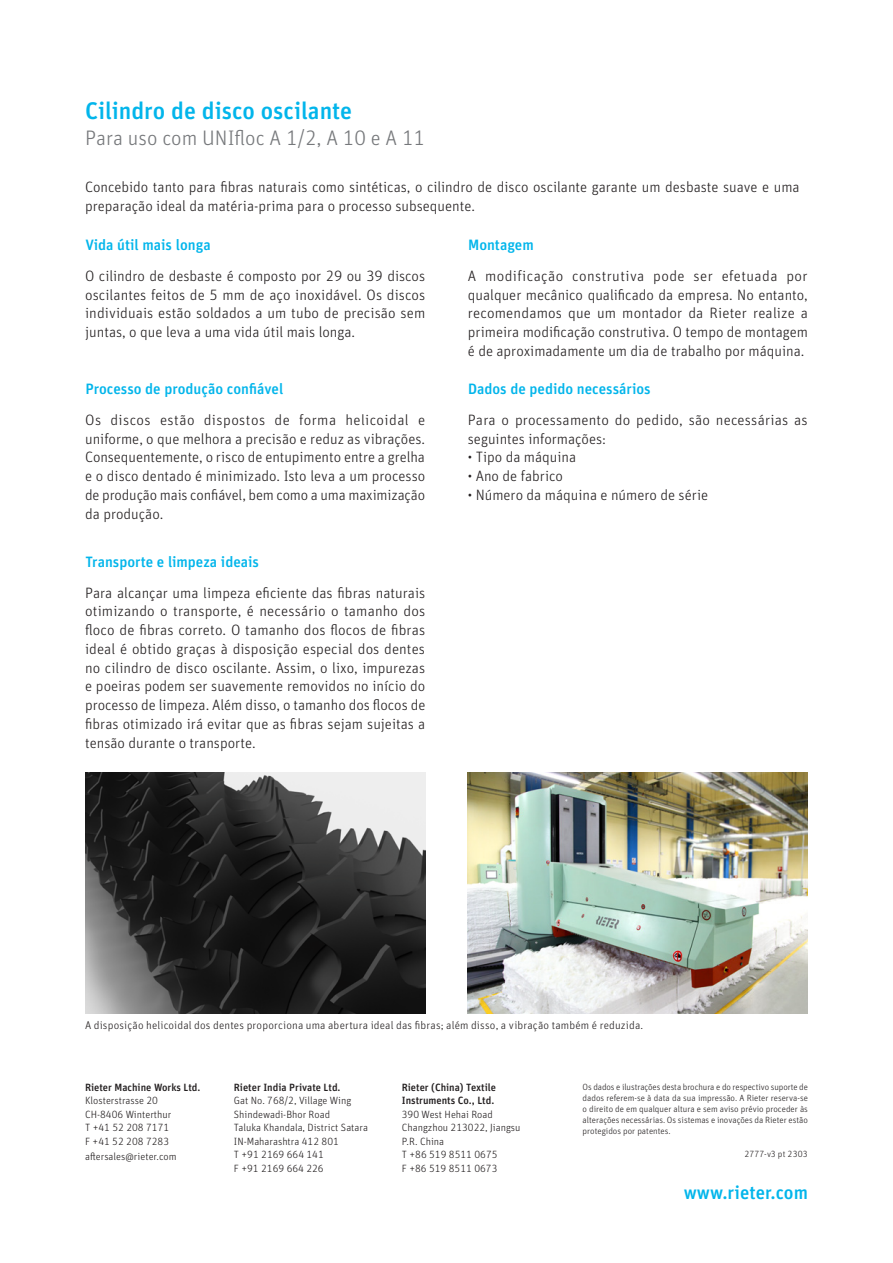
<style>
.page{position:relative;width:893px;height:1263px;background:#fff}
.page>*{position:absolute;margin:0;border:0;box-sizing:border-box;transform-origin:0 0}
.t1{font:500 24px "Unit Pro";color:#02b5eb}
.t2{font:300 21px "Unit Pro";color:#76787b}
.t3{font:500 18.75px "Unit Pro";color:#02b5eb}
.t4{font:300 15px/18.8px "Unit Pro";color:#231f20;text-align:justify}
.t5{font:500 15px "Unit Pro";color:#02b5eb}
.t6{font:300 11.25px "Unit Pro";letter-spacing:.015em;color:#231f20}
.t7{font:300 10.5px/13.5px "Unit Pro";color:#231f20}
.t8{font:500 10.5px/13.5px "Unit Pro";color:#231f20}
.t9{font:300 9px/10.8px "Unit Pro";color:#231f20;text-align:justify}
.t10{font:300 9px "Unit Pro";letter-spacing:.02em;color:#231f20}
</style>
<div class="page">
<img style="left:85px;top:773px;width:340px;height:240px">
<img style="left:468px;top:773px;width:340px;height:240px">
<h1 class="t1" style="left:85px;top:93px;width:269px">Cilindro de disco oscilante</h1>
<h2 class="t2" style="left:85px;top:123px;width:342px">Para uso com UNIfloc A 1/2, A 10 e A 11</h2>
<p class="t4" style="left:85px;top:177px;width:716px">Concebido tanto para fibras naturais como sintéticas, o cilindro de disco oscilante garante um desbaste suave e uma preparação ideal da matéria-prima para o processo subsequente.</p>
<p class="t5" style="left:85px;top:234px;width:127px">Vida útil mais longa</p>
<p class="t5" style="left:468px;top:234px;width:67px">Montagem</p>
<p class="t4" style="left:85px;top:266px;width:342px">O cilindro de desbaste é composto por 29 ou 39 discos oscilantes feitos de 5 mm de aço inoxidável. Os discos individuais estão soldados a um tubo de precisão sem juntas, o que leva a uma vida útil mais longa.</p>
<p class="t4" style="left:468px;top:266px;width:342px">A modificação construtiva pode ser efetuada por qualquer mecânico qualificado da empresa. No entanto, recomendamos que um montador da Rieter realize a primeira modificação construtiva. O tempo de montagem é de aproximadamente um dia de trabalho por máquina.</p>
<p class="t5" style="left:85px;top:378px;width:199px">Processo de produção confiável</p>
<p class="t5" style="left:468px;top:378px;width:184px">Dados de pedido necessários</p>
<p class="t4" style="left:85px;top:410px;width:342px">Os discos estão dispostos de forma helicoidal e uniforme, o que melhora a precisão e reduz as vibrações.<br>Consequentemente, o risco de entupimento entre a grelha e o disco dentado é minimizado. Isto leva a um processo de produção mais confiável, bem como a uma maximização da produção.</p>
<p class="t5" style="left:85px;top:550px;width:175px">Transporte e limpeza ideais</p>
<p class="t4" style="left:85px;top:582px;width:342px">Para alcançar uma limpeza eficiente das fibras naturais otimizando o transporte, é necessário o tamanho dos floco de fibras correto. O tamanho dos flocos de fibras ideal é obtido graças à disposição especial dos dentes no cilindro de disco oscilante. Assim, o lixo, impurezas e poeiras podem ser suavemente removidos no início do processo de limpeza. Além disso, o tamanho dos flocos de fibras otimizado irá evitar que as fibras sejam sujeitas a tensão durante o transporte.</p>
<p class="t4" style="left:468px;top:410px;width:341px">Para o processamento do pedido, são necessárias as seguintes informações:</p>
<p class="t4" style="left:468px;top:447px;width:110px">• Tipo da máquina</p>
<p class="t4" style="left:468px;top:466px;width:97px">• Ano de fabrico</p>
<p class="t4" style="left:468px;top:485px;width:242px">• Número da máquina e número de série</p>
<p class="t6" style="left:85px;top:1017px;width:560px">A disposição helicoidal dos dentes proporciona uma abertura ideal das fibras; além disso, a vibração também é reduzida.</p>
<p class="t8" style="left:85px;top:1079px;width:117px">Rieter Machine Works Ltd.</p>
<p class="t7" style="left:85px;top:1093px;width:93px;line-height:14px">Klosterstrasse 20<br>CH-8406 Winterthur<br>T +41 52 208 7171<br>F +41 52 208 7283 aftersales@rieter.com</p>
<p class="t8" style="left:234px;top:1079px;width:108px">Rieter India Private Ltd.</p>
<p class="t7" style="left:234px;top:1093px;width:136px">Gat No. 768/2, Village Wing<br>Shindewadi-Bhor Road<br>Taluka Khandala, District Satara<br>IN-Maharashtra 412 801<br>T +91 2169 664 141<br>F +91 2169 664 226</p>
<p class="t8" style="left:402px;top:1079px;width:96px">Rieter (China) Textile<br>Instruments Co., Ltd.</p>
<p class="t7" style="left:402px;top:1107px;width:120px">390 West Hehai Road<br>Changzhou 213022, Jiangsu<br>P.R. China<br>T +86 519 8511 0675<br>F +86 519 8511 0673</p>
<p class="t9" style="left:583px;top:1081px;width:227px">Os dados e ilustrações desta brochura e do respectivo suporte de dados referem-se à data da sua impressão. A Rieter reserva-se o direito de em qualquer altura e sem aviso prévio proceder às alterações necessárias. Os sistemas e inovações da Rieter estão protegidos por patentes.</p>
<p class="t10" style="left:744px;top:1148px;width:65px">2777-v3 pt 2303</p>
<p class="t3" style="left:684px;top:1178px;width:126px">www.rieter.com</p>
</div>
